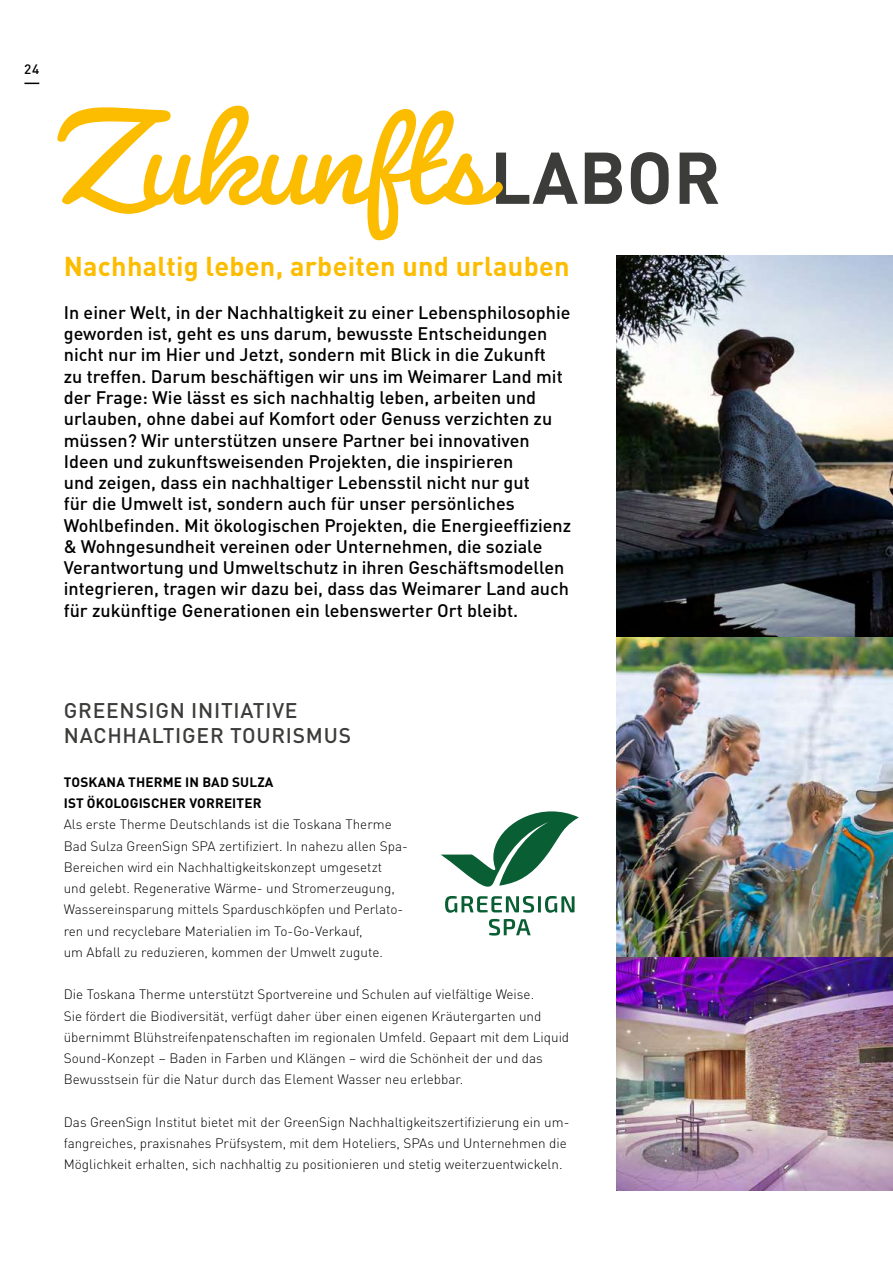
<style>
.page{position:relative;width:893px;height:1263px;background:#fff}
.page>*{position:absolute;margin:0;border:0;box-sizing:border-box;transform-origin:0 0}
.t1{font:150px "Pacifico";color:#fcbd00}
.t2{font:700 27px "DIN Pro";letter-spacing:.01em;color:#fcbd00}
.t3{font:500 21px/25.5px "DIN Pro";letter-spacing:.035em;color:#3c3c3b}
.t4{font:500 18px/21.3px "DIN Pro";color:#000}
.t5{font:300 13.5px/21.3px "DIN Pro";color:#000}
.t6{font:700 13.5px/21.3px "DIN Pro";letter-spacing:.01em;color:#000}
.t7{font:500 13.5px "DIN Pro";color:#000}
.s1{font-family:"DIN Pro";font-weight:700;font-size:72px;color:#3c3c3b}
</style>
<div class="page">
<img style="left:617px;top:255px;width:276px;height:936px">
<img style="left:617px;top:957px;width:275px;height:234px">
<img style="left:617px;top:638px;width:276px;height:319px">
<svg style="left:489px;top:919px;width:42px;height:16px"></svg>
<svg style="left:441px;top:811px;width:138px;height:102px"></svg>
<svg style="left:24px;top:83px;width:15px;height:1px"></svg>
<p class="t7" style="left:24px;top:59px;width:17px">24</p>
<h1 class="t1" style="left:53px;top:65px;width:669px">Zukunfts<span class="s1">LABOR</span></h1>
<h2 class="t2" style="left:64px;top:245px;width:507px">Nachhaltig leben, arbeiten und urlauben</h2>
<p class="t4" style="left:64px;top:301px;width:509px">In einer Welt, in der Nachhaltigkeit zu einer Lebensphilosophie geworden ist, geht es uns darum, bewusste Entscheidungen nicht nur im Hier und Jetzt, sondern mit Blick in die Zukunft<br>zu treffen. Darum beschäftigen wir uns im Weimarer Land mit der Frage: Wie lässt es sich nachhaltig leben, arbeiten und urlauben, ohne dabei auf Komfort oder Genuss verzichten zu müssen? Wir unterstützen unsere Partner bei innovativen Ideen und zukunftsweisenden Projekten, die inspirieren<br>und zeigen, dass ein nachhaltiger Lebensstil nicht nur gut<br>für die Umwelt ist, sondern auch für unser persönliches Wohlbefinden. Mit ökologischen Projekten, die Energieeffizienz &amp; Wohngesundheit vereinen oder Unternehmen, die soziale Verantwortung und Umweltschutz in ihren Geschäftsmodellen integrieren, tragen wir dazu bei, dass das Weimarer Land auch für zukünftige Generationen ein lebenswerter Ort bleibt.</p>
<h3 class="t3" style="left:64px;top:696px;width:289px">GREENSIGN INITIATIVE<br>NACHHALTIGER TOURISMUS</h3>
<p class="t6" style="left:64px;top:770px;width:211px">TOSKANA THERME IN BAD SULZA<br>IST ÖKOLOGISCHER VORREITER</p>
<p class="t5" style="left:64px;top:813px;width:346px">Als erste Therme Deutschlands ist die Toskana Therme Bad Sulza GreenSign SPA zertifiziert. In nahezu allen Spa-Bereichen wird ein Nachhaltigkeitskonzept umgesetzt<br>und gelebt. Regenerative Wärme- und Stromerzeugung, Wassereinsparung mittels Sparduschköpfen und Perlato&shy;ren und recyclebare Materialien im To-Go-Verkauf,<br>um Abfall zu reduzieren, kommen der Umwelt zugute.</p>
<p class="t5" style="left:64px;top:983px;width:507px">Die Toskana Therme unterstützt Sportvereine und Schulen auf vielfältige Weise.<br>Sie fördert die Biodiversität, verfügt daher über einen eigenen Kräutergarten und übernimmt Blühstreifenpatenschaften im regionalen Umfeld. Gepaart mit dem Liquid Sound-Konzept – Baden in Farben und Klängen – wird die Schönheit der und das Bewusstsein für die Natur durch das Element Wasser neu erlebbar.</p>
<p class="t5" style="left:64px;top:1110px;width:507px">Das GreenSign Institut bietet mit der GreenSign Nachhaltigkeitszertifizierung ein um&shy;fangreiches, praxisnahes Prüfsystem, mit dem Hoteliers, SPAs und Unternehmen die<br>Möglichkeit erhalten, sich nachhaltig zu positionieren und stetig weiterzuentwickeln.</p>
</div>
